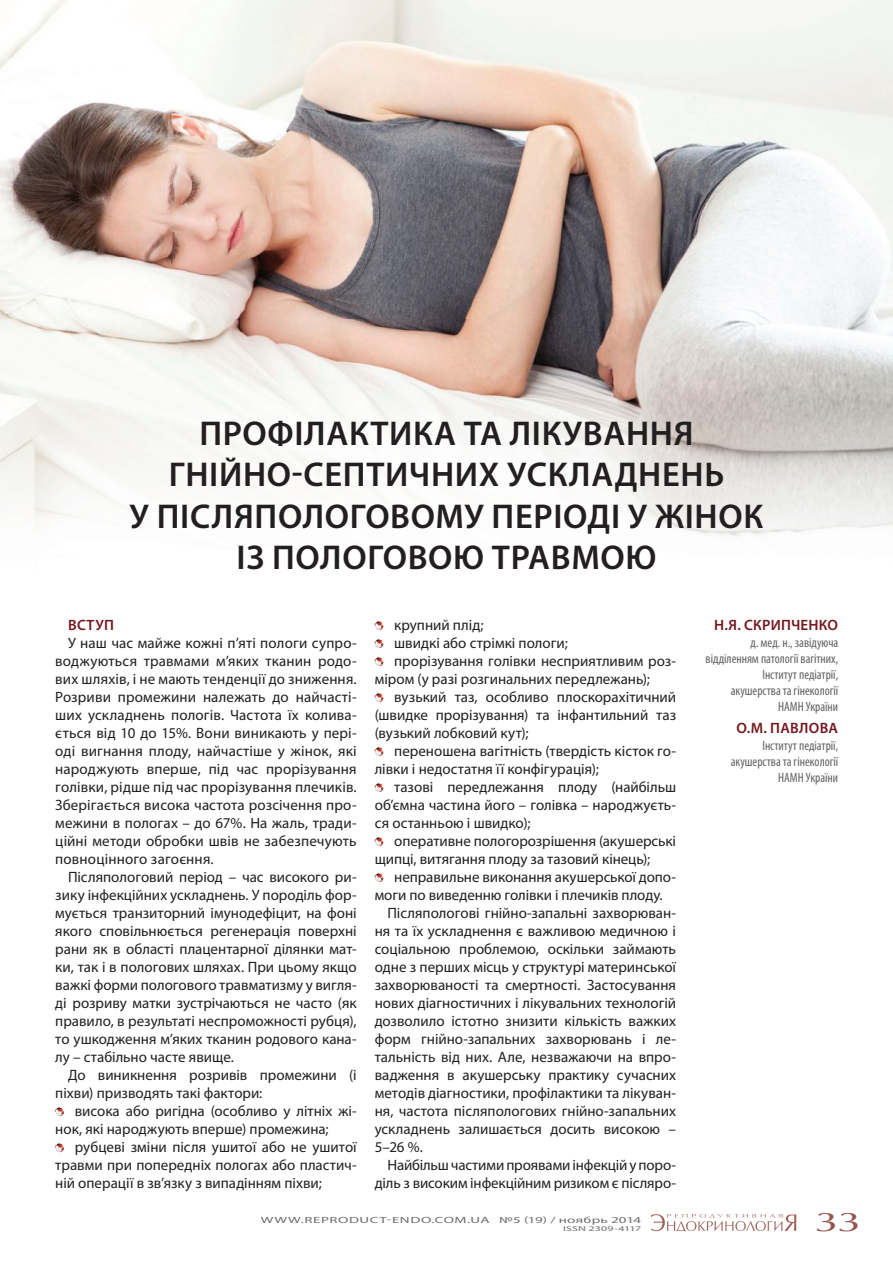
<style>
.page{position:relative;width:893px;height:1263px;background:#fff}
.page>*{position:absolute;margin:0;border:0;box-sizing:border-box;transform-origin:0 0}
.t1{font:600 34.5px/41.4px "Myriad Pro";letter-spacing:.02em;color:#231f20;text-align:center}
.t2{font:27px "AG Opus High Resolution";color:#95534b;scale:1.67 1}
.t3{font:15px/18px "Myriad Pro";color:#231f20;text-align:justify}
.t4{font:600 15px "Myriad Pro";letter-spacing:.015em;color:#741820}
.t5{font:condensed 13.5px/16.2px "Myriad Pro";color:#636366;text-align:right}
.t6{font:9px "Myriad Pro";letter-spacing:.03em;color:#6c6d70;scale:1.67 1}
.t7{font:7.2px "Myriad Pro";letter-spacing:.01em;color:#6c6d70;scale:1.67 1}
</style>
<div class="page">
<svg style="left:651px;top:1214px;width:145px;height:17px"></svg>
<img style="left:0;top:0;width:893px;height:537px">
<div style="left:582px;top:62px;width:254px;height:12px;background:#f2f4ef"></div>
<svg style="left:55px;top:1107px;width:9px;height:9px"></svg>
<svg style="left:55px;top:1143px;width:9px;height:9px"></svg>
<svg style="left:375px;top:621px;width:8px;height:9px"></svg>
<svg style="left:375px;top:639px;width:8px;height:9px"></svg>
<svg style="left:375px;top:657px;width:8px;height:9px"></svg>
<svg style="left:375px;top:693px;width:8px;height:9px"></svg>
<svg style="left:375px;top:747px;width:8px;height:9px"></svg>
<svg style="left:375px;top:783px;width:8px;height:9px"></svg>
<svg style="left:375px;top:837px;width:8px;height:9px"></svg>
<svg style="left:375px;top:873px;width:8px;height:9px"></svg>
<h1 class="t1" style="left:130px;top:412px;width:635px">ПРОФІЛАКТИКА ТА ЛІКУВАННЯ<br>ГНІЙНО-СЕПТИЧНИХ УСКЛАДНЕНЬ<br>У ПІСЛЯПОЛОГОВОМУ ПЕРІОДІ У ЖІНОК<br>ІЗ ПОЛОГОВОЮ ТРАВМОЮ</h1>
<p class="t4" style="left:68px;top:615px;width:47px">ВСТУП</p>
<p class="t3" style="left:55px;top:634px;width:303px;text-indent:13px">У наш час майже кожні п’яті пологи супро&shy;воджуються травмами м’яких тканин родо&shy;вих шляхів, і не мають тенденції до зниження.<br>Розриви промежини належать до найчасті&shy;ших ускладнень пологів. Частота їх колива&shy;ється від 10 до 15%. Вони виникають у пері&shy;оді вигнання плоду, найчастіше у жінок, які народжують вперше, під час прорізування голівки, рідше під час прорізування плечиків.<br>Зберігається висока частота розсічення про&shy;межини в пологах – до 67%. На жаль, тради&shy;ційні методи обробки швів не забезпечують повноцінного загоєння.</p>
<p class="t3" style="left:55px;top:868px;width:303px;text-indent:13px">Післяпологовий період – час високого ри&shy;зику інфекційних ускладнень. У породіль фор&shy;мується транзиторний імунодефіцит, на фоні якого сповільнюється регенерація поверхні рани як в області плацентарної ділянки мат&shy;ки, так і в пологових шляхах. При цьому якщо важкі форми пологового травматизму у вигля&shy;ді розриву матки зустрічаються не часто (як правило, в результаті неспроможності рубця), то ушкодження м’яких тканин родового кана&shy;лу – стабільно часте явище.</p>
<p class="t3" style="left:55px;top:1066px;width:303px;text-indent:13px">До виникнення розривів промежини (і піхви) призводять такі фактори:</p>
<p class="t3" style="left:55px;top:1102px;width:303px;text-indent:20px">висока або ригідна (особливо у літніх жі&shy;нок, які народжують вперше) промежина;</p>
<p class="t3" style="left:55px;top:1138px;width:303px;text-indent:20px">рубцеві зміни після ушитої або не ушитої травми при попередніх пологах або пластич&shy;ній операції в зв’язку з випадінням піхви;</p>
<p class="t3" style="left:394px;top:616px;width:91px">крупний плід;</p>
<p class="t3" style="left:394px;top:634px;width:175px">швидкі або стрімкі пологи;</p>
<p class="t3" style="left:394px;top:652px;width:283px">прорізування голівки несприятливим роз-</p>
<p class="t3" style="left:375px;top:670px;width:277px">міром (у разі розгинальних передлежань);</p>
<p class="t3" style="left:394px;top:688px;width:283px">вузький таз, особливо плоскорахітичний</p>
<p class="t3" style="left:375px;top:706px;width:303px">(швидке прорізування) та інфантильний таз</p>
<p class="t3" style="left:375px;top:724px;width:155px">(вузький лобковий кут);</p>
<p class="t3" style="left:394px;top:742px;width:283px">переношена вагітність (твердість кісток го-</p>
<p class="t3" style="left:375px;top:760px;width:226px">лівки і недостатня її конфігурація);</p>
<p class="t3" style="left:394px;top:778px;width:283px">тазові передлежання плоду (найбільш</p>
<p class="t3" style="left:375px;top:796px;width:303px">об’ємна частина його – голівка – народжуєть-</p>
<p class="t3" style="left:375px;top:814px;width:157px">ся останньою і швидко);</p>
<p class="t3" style="left:394px;top:832px;width:283px">оперативне пологорозрішення (акушерські</p>
<p class="t3" style="left:375px;top:850px;width:277px">щипці, витягання плоду за тазовий кінець);</p>
<p class="t3" style="left:394px;top:868px;width:283px">неправильне виконання акушерської допо-</p>
<p class="t3" style="left:375px;top:886px;width:289px">моги по виведенню голівки і плечиків плоду.</p>
<p class="t3" style="left:387px;top:904px;width:290px">Післяпологові гнійно-запальні захворюван-</p>
<p class="t3" style="left:375px;top:922px;width:303px">ня та їх ускладнення є важливою медичною і</p>
<p class="t3" style="left:375px;top:940px;width:303px">соціальною проблемою, оскільки займають</p>
<p class="t3" style="left:375px;top:958px;width:303px">одне з перших місць у структурі материнської</p>
<p class="t3" style="left:375px;top:976px;width:303px">захворюваності та смертності. Застосування</p>
<p class="t3" style="left:375px;top:994px;width:303px">нових діагностичних і лікувальних технологій</p>
<p class="t3" style="left:375px;top:1012px;width:303px">дозволило істотно знизити кількість важких</p>
<p class="t3" style="left:375px;top:1030px;width:303px">форм гнійно-запальних захворювань і ле-</p>
<p class="t3" style="left:375px;top:1048px;width:303px">тальність від них. Але, незважаючи на впро-</p>
<p class="t3" style="left:375px;top:1066px;width:303px">вадження в акушерську практику сучасних</p>
<p class="t3" style="left:375px;top:1084px;width:303px">методів діагностики, профілактики та лікуван-</p>
<p class="t3" style="left:375px;top:1102px;width:303px">ня, частота післяпологових гнійно-запальних</p>
<p class="t3" style="left:375px;top:1120px;width:303px">ускладнень залишається досить високою –</p>
<p class="t3" style="left:375px;top:1138px;width:50px">5–26 %.</p>
<p class="t3" style="left:387px;top:1156px;width:290px">Найбільш частими проявами інфекцій у поро-</p>
<p class="t3" style="left:375px;top:1174px;width:303px">діль з високим інфекційним ризиком є післяро-</p>
<p class="t6" style="left:261px;top:1214px;width:229px">WWW.REPRODUCT-ENDO.COM.UA №5 (19) / ноябрь 2014</p>
<p class="t7" style="left:563px;top:1224px;width:48px">ISSN 2309-4117</p>
<p class="t4" style="left:714px;top:616px;width:125px">Н.Я. СКРИПЧЕНКО</p>
<p class="t5" style="left:705px;top:634px;width:134px">д. мед. н., завідуюча відділенням патології вагітних,<br>Інститут педіатрії,<br>акушерства та гінекології<br>НАМН України</p>
<p class="t4" style="left:736px;top:719px;width:103px">О.М. ПАВЛОВА</p>
<p class="t5" style="left:731px;top:737px;width:109px">Інститут педіатрії, акушерства та гінекології<br>НАМН України</p>
<h2 class="t2" style="left:814px;top:1206px;width:30px">33</h2>
</div>
